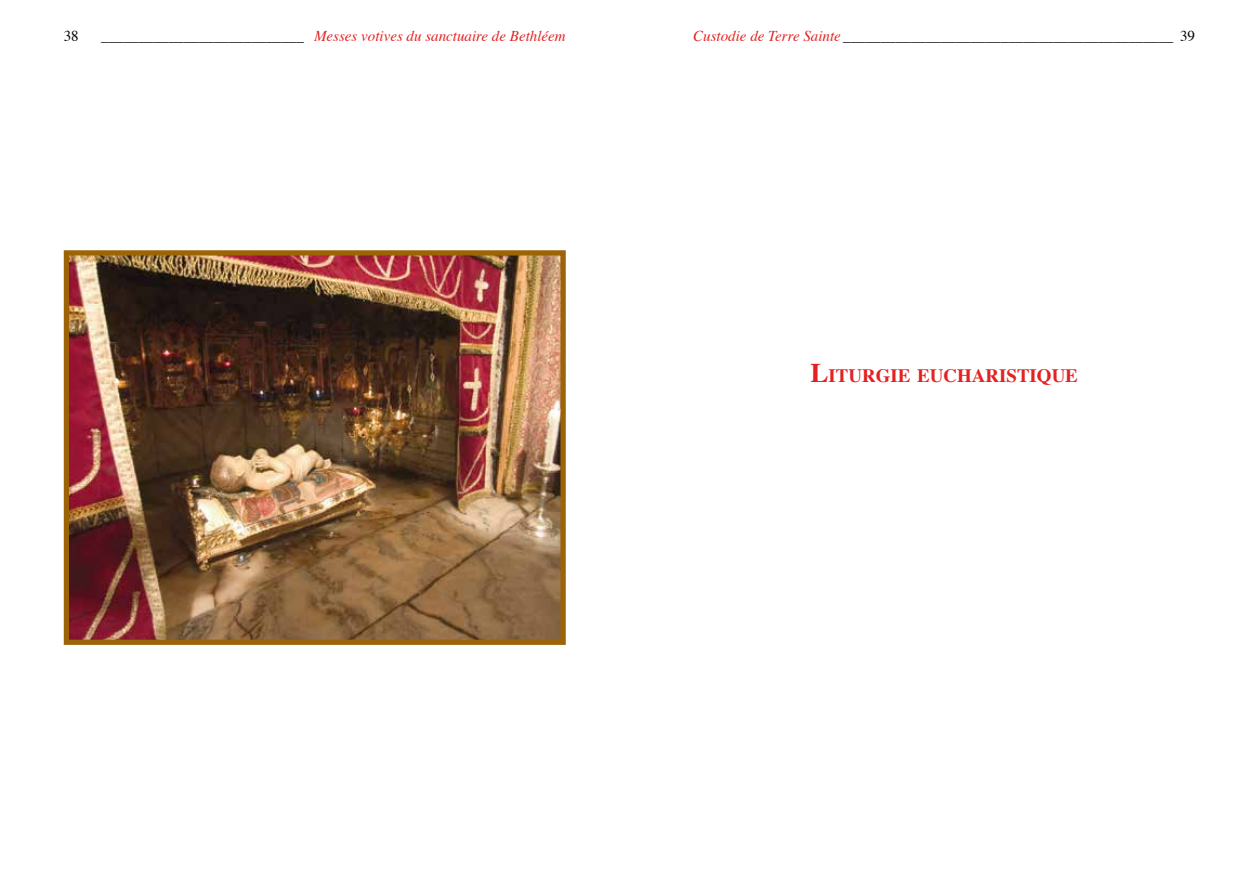
<style>
.page{position:relative;width:1259px;height:893px;background:#fff}
.page>*{position:absolute;margin:0;border:0;box-sizing:border-box;transform-origin:0 0}
.t1{font:700 18.9px "Times";color:#e42121}
.t2{font:15px "Times";color:#000}
.t3{font:italic 15px "Times";color:#e42121}
.s1{font-style:normal;color:#000}
.s2{font-style:italic;color:#e42121}
.s3{font-size:27px}
</style>
<div class="page">
<img style="left:70px;top:256px;width:490px;height:383px">
<div style="left:64px;top:250px;width:502px;height:395px;border:5px solid #9c6307"></div>
<p class="t2" style="left:64px;top:22px;width:16px">38</p>
<p class="t3" style="left:101px;top:23px;width:466px"><span class="s1">___________________________</span> Messes votives du sanctuaire de Bethléem</p>
<p class="t2" style="left:693px;top:22px;width:503px"><span class="s2">Custodie de Terre Sainte</span> ____________________________________________ 39</p>
<p class="t1" style="left:810px;top:357px;width:269px"><span class="s3">L</span>ITURGIE EUCHARISTIQUE</p>
</div>
